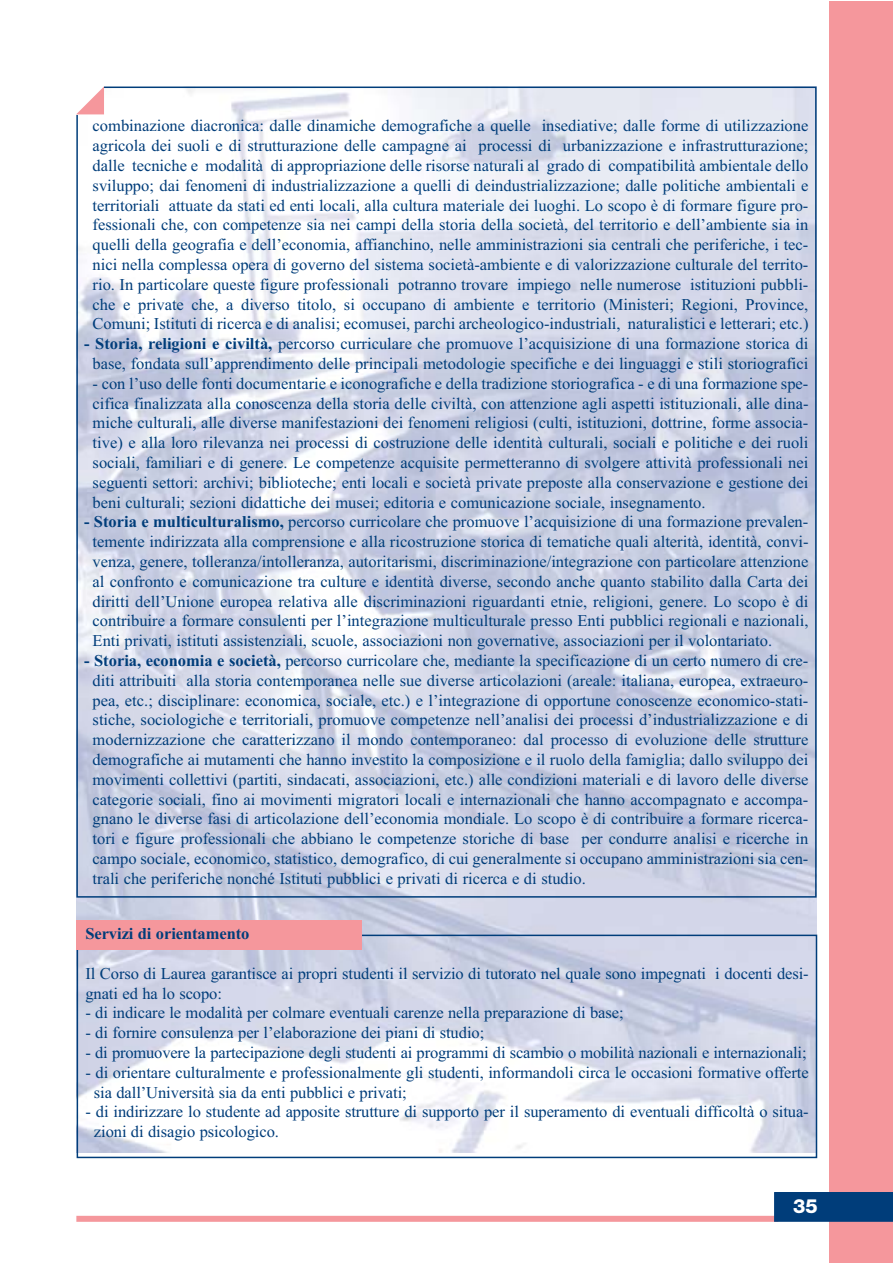
<style>
.page{position:relative;width:893px;height:1263px;background:#fff}
.page>*{position:absolute;margin:0;border:0;box-sizing:border-box;transform-origin:0 0}
.t1{font:800 19.5px "Helvetica Neue";color:#fff}
.t2{font:16.5px/19.8px "Times New Roman";letter-spacing:-.005em;color:#003d7a;text-align:justify}
.t3{font:700 16.5px "Times New Roman";letter-spacing:-.005em;color:#003d7a}
.s1{font-weight:700}
</style>
<div class="page">
<img style="left:76px;top:90px;width:740px;height:1062px">
<div style="left:829px;top:2px;width:63px;height:1261px;background:#f5979c"></div>
<div style="left:76px;top:1216px;width:702px;height:6px;background:#f5979c"></div>
<div style="left:774px;top:1192px;width:118px;height:30px;background:#003d7a"></div>
<svg style="left:76px;top:87px;width:28px;height:27px"></svg>
<div style="left:77px;top:935px;width:740px;height:223px;border:2px solid #003d7a"></div>
<div style="left:77px;top:920px;width:285px;height:29px;background:#f5979c"></div>
<p class="t2" style="left:93px;top:118px;width:717px">combinazione diacronica: dalle dinamiche demografiche a quelle insediative; dalle forme di utilizzazione agricola dei suoli e di strutturazione delle campagne ai processi di urbanizzazione e infrastrutturazione; dalle tecniche e modalità di appropriazione delle risorse naturali al grado di compatibilità ambientale dello sviluppo; dai fenomeni di industrializzazione a quelli di deindustrializzazione; dalle politiche ambientali e territoriali attuate da stati ed enti locali, alla cultura materiale dei luoghi. Lo scopo è di formare figure pro&shy;fessionali che, con competenze sia nei campi della storia della società, del territorio e dell’ambiente sia in quelli della geografia e dell’economia, affianchino, nelle amministrazioni sia centrali che periferiche, i tec&shy;nici nella complessa opera di governo del sistema società-ambiente e di valorizzazione culturale del territo&shy;rio. In particolare queste figure professionali potranno trovare impiego nelle numerose istituzioni pubbli&shy;che e private che, a diverso titolo, si occupano di ambiente e territorio (Ministeri; Regioni, Province, Comuni; Istituti di ricerca e di analisi; ecomusei, parchi archeologico-industriali, naturalistici e letterari; etc.)</p>
<p class="t2" style="left:84px;top:335px;width:725px;text-align:center"><span class="s1">- Storia, religioni e civiltà,</span> percorso curriculare che promuove l’acquisizione di una formazione storica di base, fondata sull’apprendimento delle principali metodologie specifiche e dei linguaggi e stili storiografici</p>
<p class="t2" style="left:93px;top:375px;width:717px">- con l’uso delle fonti documentarie e iconografiche e della tradizione storiografica - e di una formazione spe&shy;cifica finalizzata alla conoscenza della storia delle civiltà, con attenzione agli aspetti istituzionali, alle dina&shy;miche culturali, alle diverse manifestazioni dei fenomeni religiosi (culti, istituzioni, dottrine, forme associa&shy;tive) e alla loro rilevanza nei processi di costruzione delle identità culturali, sociali e politiche e dei ruoli sociali, familiari e di genere. Le competenze acquisite permetteranno di svolgere attività professionali nei seguenti settori: archivi; biblioteche; enti locali e società private preposte alla conservazione e gestione dei beni culturali; sezioni didattiche dei musei; editoria e comunicazione sociale, insegnamento.</p>
<p class="t2" style="left:93px;top:514px;width:717px;text-indent:-9px"><span class="s1">- Storia e multiculturalismo,</span> percorso curricolare che promuove l’acquisizione di una formazione prevalen&shy;temente indirizzata alla comprensione e alla ricostruzione storica di tematiche quali alterità, identità, convi&shy;venza, genere, tolleranza/intolleranza, autoritarismi, discriminazione/integrazione con particolare attenzione al confronto e comunicazione tra culture e identità diverse, secondo anche quanto stabilito dalla Carta dei diritti dell’Unione europea relativa alle discriminazioni riguardanti etnie, religioni, genere. Lo scopo è di contribuire a formare consulenti per l’integrazione multiculturale presso Enti pubblici regionali e nazionali, Enti privati, istituti assistenziali, scuole, associazioni non governative, associazioni per il volontariato.</p>
<p class="t2" style="left:93px;top:652px;width:717px;text-indent:-9px"><span class="s1">- Storia, economia e società,</span> percorso curricolare che, mediante la specificazione di un certo numero di cre&shy;diti attribuiti alla storia contemporanea nelle sue diverse articolazioni (areale: italiana, europea, extraeuro&shy;pea, etc.; disciplinare: economica, sociale, etc.) e l’integrazione di opportune conoscenze economico-stati&shy;stiche, sociologiche e territoriali, promuove competenze nell’analisi dei processi d’industrializzazione e di modernizzazione che caratterizzano il mondo contemporaneo: dal processo di evoluzione delle strutture demografiche ai mutamenti che hanno investito la composizione e il ruolo della famiglia; dallo sviluppo dei movimenti collettivi (partiti, sindacati, associazioni, etc.) alle condizioni materiali e di lavoro delle diverse categorie sociali, fino ai movimenti migratori locali e internazionali che hanno accompagnato e accompa&shy;gnano le diverse fasi di articolazione dell’economia mondiale. Lo scopo è di contribuire a formare ricerca&shy;tori e figure professionali che abbiano le competenze storiche di base per condurre analisi e ricerche in campo sociale, economico, statistico, demografico, di cui generalmente si occupano amministrazioni sia cen&shy;trali che periferiche nonché Istituti pubblici e privati di ricerca e di studio.</p>
<p class="t3" style="left:85px;top:928px;width:165px">Servizi di orientamento</p>
<p class="t2" style="left:85px;top:965px;width:725px">Il Corso di Laurea garantisce ai propri studenti il servizio di tutorato nel quale sono impegnati i docenti desi&shy;gnati ed ha lo scopo:</p>
<p class="t2" style="left:85px;top:1004px;width:539px">- di indicare le modalità per colmare eventuali carenze nella preparazione di base;</p>
<p class="t2" style="left:85px;top:1024px;width:400px">- di fornire consulenza per l’elaborazione dei piani di studio;</p>
<p class="t2" style="left:85px;top:1044px;width:722px">- di promuovere la partecipazione degli studenti ai programmi di scambio o mobilità nazionali e internazionali;</p>
<p class="t2" style="left:94px;top:1064px;width:716px;text-indent:-9px">- di orientare culturalmente e professionalmente gli studenti, informandoli circa le occasioni formative offerte sia dall’Università sia da enti pubblici e privati;</p>
<p class="t2" style="left:94px;top:1103px;width:716px;text-indent:-9px">- di indirizzare lo studente ad apposite strutture di supporto per il superamento di eventuali difficoltà o situa&shy;zioni di disagio psicologico.</p>
<p class="t1" style="left:793px;top:1200px;width:26px">35</p>
</div>
